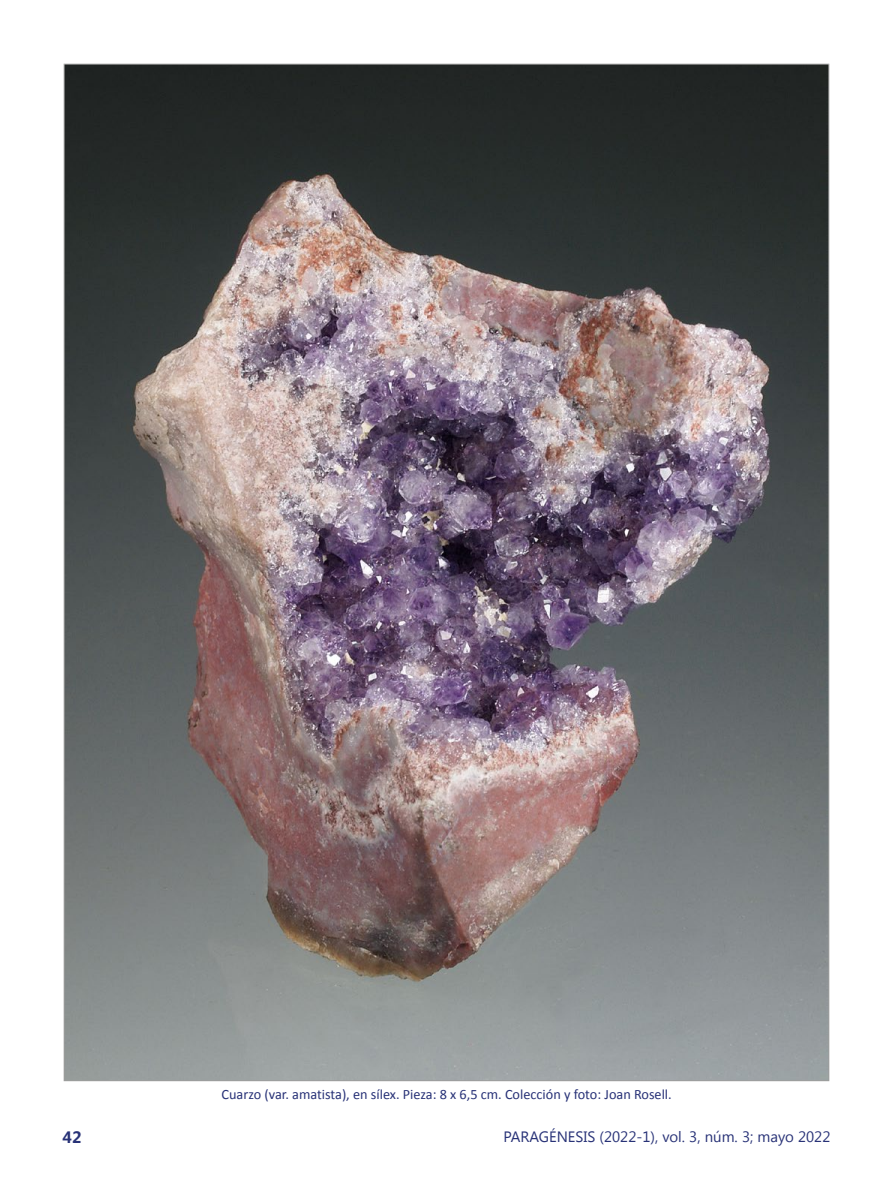
<style>
.page{position:relative;width:893px;height:1191px;background:#fff}
.page>*{position:absolute;margin:0;border:0;box-sizing:border-box;transform-origin:0 0}
.t1{font:700 16.5px "Segoe UI";color:#283277}
.t2{font:15px "Segoe UI";color:#283277}
.pie_foto_artículo_ve{font:14.25px "Calibri";color:#283277}
</style>
<div class="page">
<img style="left:66px;top:66px;width:761px;height:1013px">
<p class="pie_foto_artículo_ve" style="left:222px;top:1085px;width:452px">Cuarzo (var. amatista), en sílex. Pieza: 8 x 6,5 cm. Colección y foto: Joan Rosell.</p>
<p class="t1" style="left:63px;top:1125px;width:20px">42</p>
<p class="t2" style="left:503px;top:1126px;width:328px">PARAGÉNESIS (2022-1), vol. 3, núm. 3; mayo 2022</p>
</div>
